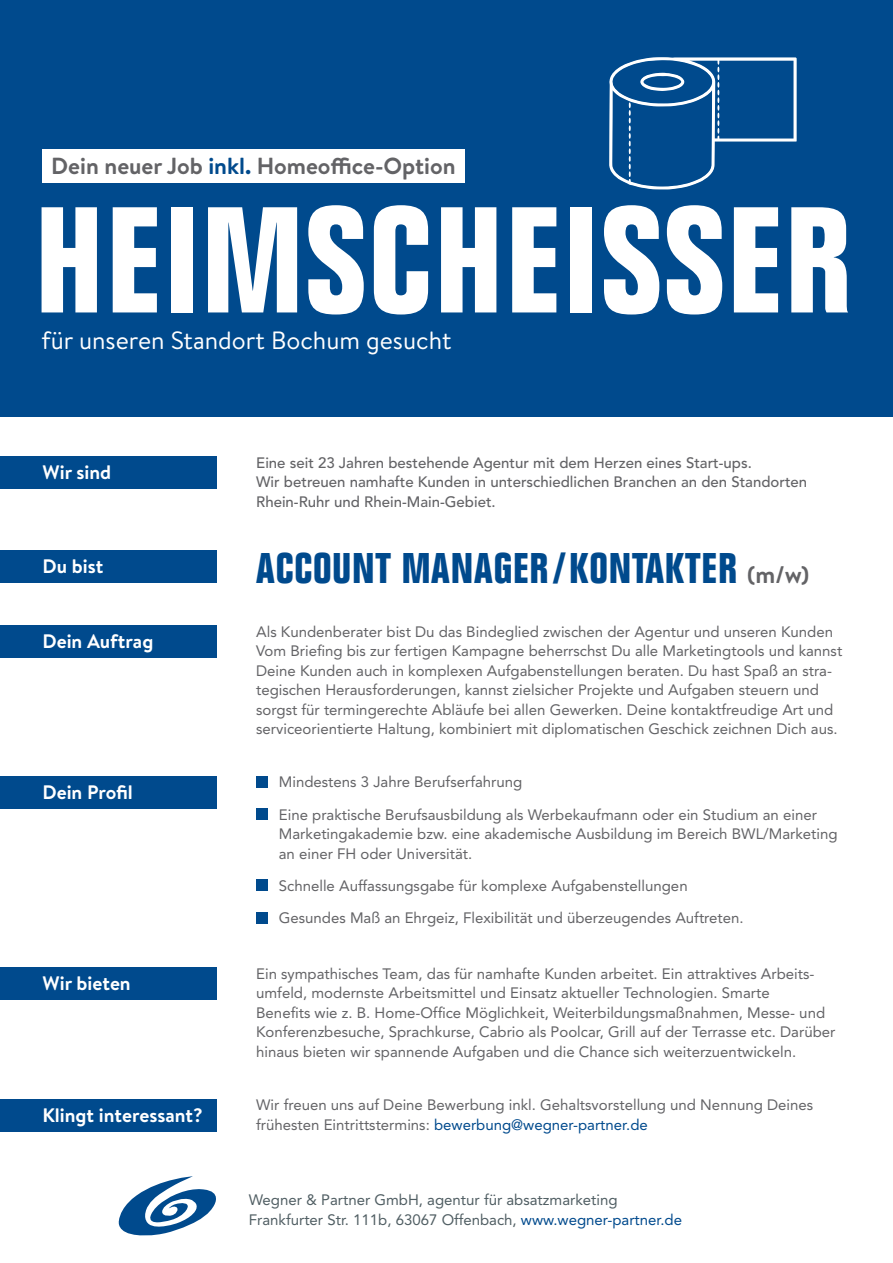
<style>
.page{position:relative;width:893px;height:1263px;background:#fff}
.page>*{position:absolute;margin:0;border:0;box-sizing:border-box;transform-origin:0 0}
.t1{font:700 condensed 147.3px "Folio";letter-spacing:.02em;color:#fff}
.t2{font:700 condensed 42px "Folio";letter-spacing:.02em;color:#004a8d}
.t3{font:24.9px "Brandon Text";color:#fff}
.t4{font:700 23.25px "Brandon Text";color:#636366}
.t5{font:700 19.5px "Brandon Text";color:#fff}
.t6{font:15px/19.5px "Avenir";color:#636366}
.t7{font:500 15px/19.5px "Avenir";color:#636366}
.t8{font:15px/19.5px "Avenir";color:#505e63}
.s1{color:#004a8d}
.s2{font-family:"Brandon Text";font-stretch:normal;font-size:24px;color:#636366}
</style>
<div class="page">
<div style="left:256px;top:776px;width:11px;height:11px;background:#004a8d"></div>
<div style="left:256px;top:808px;width:11px;height:12px;background:#004a8d"></div>
<div style="left:256px;top:880px;width:11px;height:11px;background:#004a8d"></div>
<div style="left:256px;top:912px;width:11px;height:11px;background:#004a8d"></div>
<div style="left:0;top:625px;width:216px;height:32px;background:#004a8d"></div>
<div style="left:0;top:550px;width:216px;height:33px;background:#004a8d"></div>
<div style="left:0;top:456px;width:216px;height:33px;background:#004a8d"></div>
<div style="left:0;top:776px;width:216px;height:32px;background:#004a8d"></div>
<div style="left:0;top:967px;width:216px;height:32px;background:#004a8d"></div>
<div style="left:0;top:1099px;width:216px;height:32px;background:#004a8d"></div>
<svg style="left:118px;top:1176px;width:98px;height:60px"></svg>
<div style="left:0;top:0;width:893px;height:417px;background:#004a8d"></div>
<svg style="left:609px;top:57px;width:188px;height:132px"></svg>
<div style="left:43px;top:149px;width:422px;height:34px;background:#fff"></div>
<h3 class="t4" style="left:51px;top:150px;width:406px">Dein neuer Job <span class="s1">inkl.</span> Homeoffice-Option</h3>
<h1 class="t1" style="left:35px;top:179px;width:817px">HEIMSCHEISSER</h1>
<h3 class="t3" style="left:41px;top:323px;width:411px">für unseren Standort Bochum gesucht</h3>
<h3 class="t5" style="left:43px;top:459px;width:70px">Wir sind</h3>
<h3 class="t5" style="left:43px;top:553px;width:62px">Du bist</h3>
<h3 class="t5" style="left:43px;top:628px;width:112px">Dein Auftrag</h3>
<h3 class="t5" style="left:43px;top:779px;width:92px">Dein Profil</h3>
<h3 class="t5" style="left:43px;top:970px;width:90px">Wir bieten</h3>
<h3 class="t5" style="left:43px;top:1102px;width:162px">Klingt interessant?</h3>
<p class="t7" style="left:256px;top:453px;width:553px">Eine seit 23 Jahren bestehende Agentur mit dem Herzen eines Start-ups.<br>Wir betreuen namhafte Kunden in unterschiedlichen Branchen an den Standorten<br>Rhein-Ruhr und Rhein-Main-Gebiet.</p>
<h2 class="t2" style="left:256px;top:545px;width:555px">ACCOUNT MANAGER/KONTAKTER <span class="s2">(m/w)</span></h2>
<p class="t6" style="left:256px;top:622px;width:588px">Als Kundenberater bist Du das Bindeglied zwischen der Agentur und unseren Kunden Vom Briefing bis zur fertigen Kampagne beherrschst Du alle Marketingtools und kannst Deine Kunden auch in komplexen Aufgabenstellungen beraten. Du hast Spaß an stra&shy;tegischen Herausforderungen, kannst zielsicher Projekte und Aufgaben steuern und sorgst für termingerechte Abläufe bei allen Gewerken. Deine kontaktfreudige Art und serviceorientierte Haltung, kombiniert mit diplomatischen Geschick zeichnen Dich aus.</p>
<p class="t6" style="left:279px;top:766px;width:540px;line-height:32.2px">Mindestens 3 Jahre Berufserfahrung<br>Eine praktische Berufsausbildung als Werbekaufmann oder ein Studium an einer</p>
<p class="t6" style="left:279px;top:824px;width:560px">Marketingakademie bzw. eine akademische Ausbildung im Bereich BWL/Marketing an einer FH oder Universität.</p>
<p class="t6" style="left:279px;top:869px;width:466px;line-height:32.2px">Schnelle Auffassungsgabe für komplexe Aufgabenstellungen<br>Gesundes Maß an Ehrgeiz, Flexibilität und überzeugendes Auftreten.</p>
<p class="t6" style="left:256px;top:964px;width:581px">Ein sympathisches Team, das für namhafte Kunden arbeitet. Ein attraktives Arbeits&shy;umfeld, modernste Arbeitsmittel und Einsatz aktueller Technologien. Smarte<br>Benefits wie z. B. Home-Office Möglichkeit, Weiterbildungsmaßnahmen, Messe- und Konferenzbesuche, Sprachkurse, Cabrio als Poolcar, Grill auf der Terrasse etc. Darüber hinaus bieten wir spannende Aufgaben und die Chance sich weiterzuentwickeln.</p>
<p class="t6" style="left:256px;top:1095px;width:558px">Wir freuen uns auf Deine Bewerbung inkl. Gehaltsvorstellung und Nennung Deines frühesten Eintrittstermins: <span class="s1">bewerbung@wegner-partner.de</span></p>
<p class="t8" style="left:249px;top:1190px;width:435px">Wegner &amp; Partner GmbH, agentur für absatzmarketing<br>Frankfurter Str. 111b, 63067 Offenbach, <span class="s1">www.wegner-partner.de</span></p>
</div>
